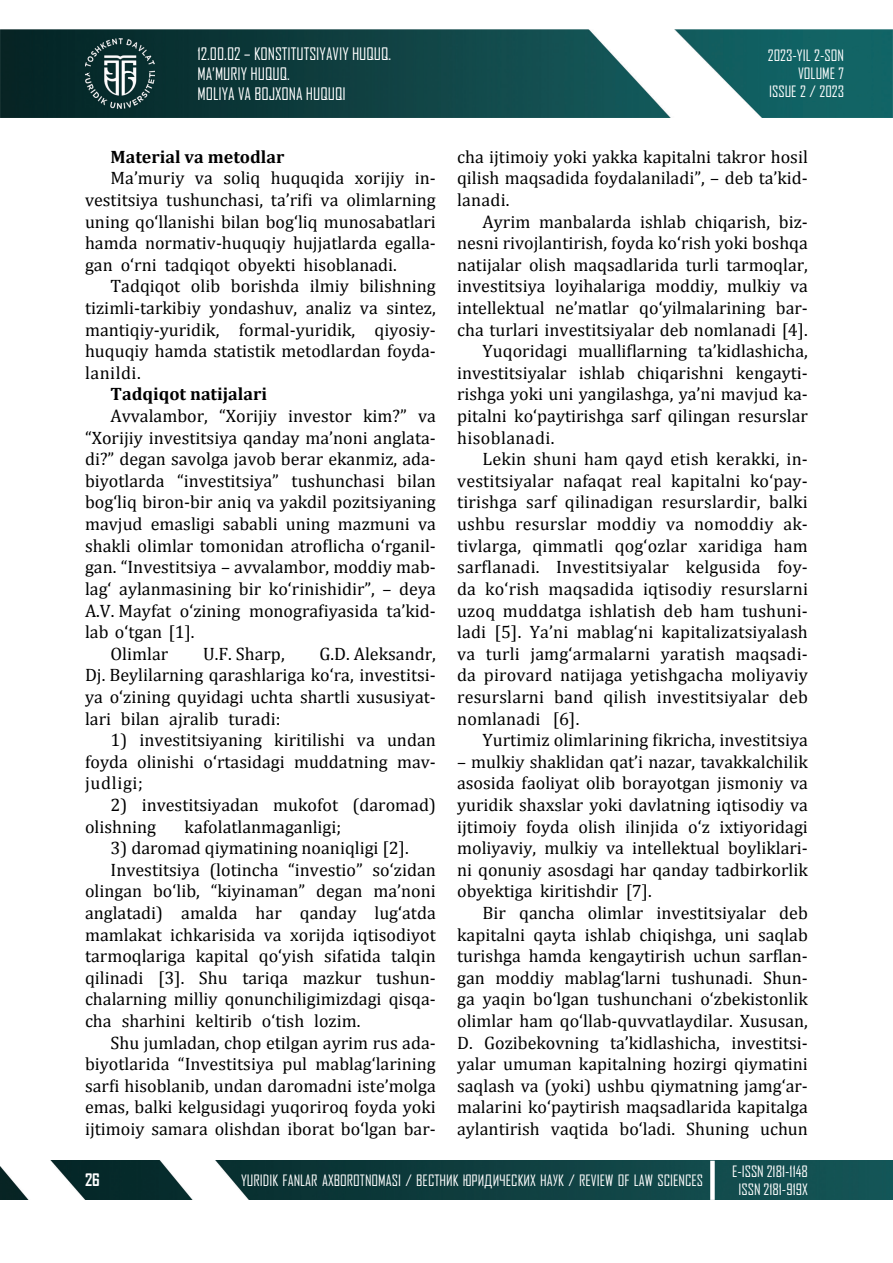
<style>
.page{position:relative;width:893px;height:1263px;background:#fff}
.page>*{position:absolute;margin:0;border:0;box-sizing:border-box;transform-origin:0 0}
.t1{font:18px/21.6px "Cambria";color:#000;text-align:justify}
.t2{font:700 18px "Cambria";color:#000}
.t3{font:18px "Cambria";letter-spacing:.02em;color:#000}
.t4{font:16.5px/19.8px "Agency FB";color:#fff}
.t5{font:700 16.5px "Agency FB";color:#fff}
.t6{font:15px/18px "Agency FB Cyrillic";color:#fff;text-align:center}
.t7{font:15px/18px "Agency FB";color:#fff;text-align:right}
</style>
<div class="page">
<img style="left:0;top:29px;width:893px;height:89px">
<img style="left:85px;top:39px;width:70px;height:70px">
<img style="left:0;top:1161px;width:893px;height:39px">
<div style="left:710px;top:1161px;width:5px;height:39px;background:#fff"></div>
<p class="t4" style="left:197px;top:44px;width:195px">12.00.02 – KONSTITUTSIYAVIY HUQUQ.<br>MA’MURIY HUQUQ.<br>MOLIYA VA BOJXONA HUQUQI</p>
<p class="t2" style="left:111px;top:144px;width:175px">Material va metodlar</p>
<p class="t1" style="left:85px;top:167px;width:352px;text-indent:26px">Maʼmuriy va soliq huquqida xorijiy in&shy;vestitsiya tushunchasi, taʼrifi va olimlarning uning qo‘llanishi bilan bog‘liq munosabatlari hamda normativ-huquqiy hujjatlarda egalla&shy;gan o‘rni tadqiqot obyekti hisoblanadi.</p>
<p class="t1" style="left:85px;top:275px;width:352px;text-indent:26px">Tadqiqot olib borishda ilmiy bilishning tizimli-tarkibiy yondashuv, analiz va sin tez, mantiqiy-yuridik, formal-yuridik, qi yosiy&shy;huquqiy hamda statistik metodlardan foyda&shy;lanildi.</p>
<p class="t2" style="left:111px;top:382px;width:158px">Tadqiqot natijalari</p>
<p class="t1" style="left:111px;top:405px;width:327px">Avvalambor, “Xorijiy investor kim?” va</p>
<p class="t1" style="left:85px;top:427px;width:352px">“Xorijiy investitsiya qanday maʼnoni anglata-</p>
<p class="t1" style="left:85px;top:448px;width:352px">di?” degan savolga javob berar ekanmiz, ada-</p>
<p class="t1" style="left:85px;top:470px;width:352px">biyotlarda “investitsiya” tushunchasi bilan</p>
<p class="t1" style="left:85px;top:491px;width:352px">bog‘liq biron-bir aniq va yakdil pozitsiyaning</p>
<p class="t1" style="left:85px;top:513px;width:352px">mavjud emasligi sababli uning mazmuni va</p>
<p class="t1" style="left:85px;top:535px;width:352px">shakli olimlar tomonidan atroflicha o‘rganil-</p>
<p class="t1" style="left:85px;top:556px;width:352px">gan. “Investitsiya – avvalambor, moddiy mab-</p>
<p class="t1" style="left:85px;top:578px;width:352px">lag‘ aylanmasining bir ko‘rinishidir”, – deya</p>
<p class="t1" style="left:85px;top:599px;width:352px">A.V. Mayfat o‘zining monografiyasida taʼkid-</p>
<p class="t1" style="left:85px;top:621px;width:111px">lab o‘tgan [1].</p>
<p class="t1" style="left:111px;top:643px;width:59px">Olimlar</p>
<p class="t1" style="left:203px;top:643px;width:83px">U.F. Sharp,</p>
<p class="t1" style="left:85px;top:643px;width:352px;text-indent:235px">G.D. Aleksandr, Dj. Beylilarning qarashlariga ko‘ra, investitsi&shy;ya o‘zining quyidagi uchta shartli xususiyat&shy;lari bilan ajralib turadi:</p>
<p class="t1" style="left:85px;top:729px;width:352px;text-indent:26px">1) investitsiyaning kiritilishi va undan foyda olinishi o‘rtasidagi muddatning mav&shy;judligi;</p>
<p class="t1" style="left:85px;top:794px;width:352px;text-indent:26px">2) investitsiyadan mukofot (daromad) olish ning</p>
<p class="t1" style="left:185px;top:815px;width:158px">kafolatlanmaganligi;</p>
<p class="t1" style="left:111px;top:837px;width:300px">3) daromad qiymatining noaniqligi [2].</p>
<p class="t1" style="left:111px;top:859px;width:327px">Investitsiya (lotincha “investio” so‘zidan</p>
<p class="t1" style="left:85px;top:880px;width:352px">olingan bo‘lib, “kiyinaman” degan maʼnoni</p>
<p class="t1" style="left:85px;top:902px;width:352px">anglatadi) amalda har qanday lug‘atda</p>
<p class="t1" style="left:85px;top:923px;width:352px">mamlakat ichkarisida va xorijda iqtisodiyot</p>
<p class="t1" style="left:85px;top:945px;width:352px">tarmoq lariga kapital qo‘yish sifatida talqin</p>
<p class="t1" style="left:85px;top:967px;width:352px">qilinadi [3]. Shu tariqa mazkur tushun-</p>
<p class="t1" style="left:85px;top:988px;width:352px">chalarning milliy qonunchiligimizdagi qisqa-</p>
<p class="t1" style="left:85px;top:1010px;width:277px">cha sharhini keltirib o‘tish lozim.</p>
<p class="t1" style="left:111px;top:1031px;width:327px">Shu jumladan, chop etilgan ayrim rus ada-</p>
<p class="t1" style="left:85px;top:1053px;width:352px">biyotlarida “Investitsiya pul mablag‘larining</p>
<p class="t1" style="left:85px;top:1075px;width:352px">sarfi hisoblanib, undan daromadni isteʼmolga</p>
<p class="t1" style="left:85px;top:1096px;width:352px">emas, balki kelgusidagi yuqoriroq foyda yoki</p>
<p class="t1" style="left:85px;top:1118px;width:352px">ijtimoiy samara olishdan iborat bo‘lgan bar-</p>
<p class="t7" style="left:768px;top:46px;width:78px">2023-YIL 2-SON<br>VOLUME 7<br>ISSUE 2 / 2023</p>
<p class="t1" style="left:457px;top:146px;width:352px">cha ijtimoiy yoki yakka kapitalni takror hosil qilish maqsadida foydalaniladi”, – deb taʼkid&shy;lanadi.</p>
<p class="t1" style="left:483px;top:211px;width:327px">Ayrim manbalarda ishlab chiqarish, biz-</p>
<p class="t1" style="left:457px;top:232px;width:352px">nesni rivojlantirish, foyda ko‘rish yoki boshqa</p>
<p class="t1" style="left:457px;top:254px;width:352px">natijalar olish maqsadlarida turli tarmoqlar,</p>
<p class="t1" style="left:457px;top:275px;width:352px">investitsiya loyihalariga moddiy, mulkiy va</p>
<p class="t1" style="left:457px;top:297px;width:352px">intellektual neʼmatlar qo‘yilmalarining bar-</p>
<p class="t1" style="left:457px;top:319px;width:352px">cha turlari investitsiyalar deb nomlanadi [4].</p>
<p class="t1" style="left:483px;top:340px;width:327px">Yuqoridagi mualliflarning taʼkidlashicha,</p>
<p class="t1" style="left:457px;top:362px;width:352px">investitsiyalar ishlab chiqarishni kengayti-</p>
<p class="t1" style="left:457px;top:383px;width:352px">rishga yoki uni yangilashga, yaʼni mavjud ka-</p>
<p class="t1" style="left:457px;top:405px;width:352px">pitalni ko‘paytirishga sarf qilingan resurslar</p>
<p class="t3" style="left:457px;top:427px;width:99px">hisoblanadi.</p>
<p class="t1" style="left:483px;top:448px;width:327px">Lekin shuni ham qayd etish kerakki, in-</p>
<p class="t1" style="left:457px;top:470px;width:352px">vestitsiyalar nafaqat real kapitalni ko‘pay-</p>
<p class="t1" style="left:457px;top:491px;width:352px">tirishga sarf qilinadigan resurslardir, balki</p>
<p class="t1" style="left:457px;top:513px;width:352px">ushbu resurslar moddiy va nomoddiy ak-</p>
<p class="t1" style="left:457px;top:535px;width:352px">tivlarga, qimmatli qog‘ozlar xaridiga ham</p>
<p class="t1" style="left:457px;top:556px;width:352px">sarflanadi. Investitsiyalar kelgusida foy-</p>
<p class="t1" style="left:457px;top:578px;width:352px">da ko‘rish maqsadida iqtisodiy resurslarni</p>
<p class="t1" style="left:457px;top:599px;width:352px">uzoq muddatga ishlatish deb ham tushuni-</p>
<p class="t1" style="left:457px;top:621px;width:352px">ladi [5]. Yaʼni mablag‘ni kapitalizatsiyalash</p>
<p class="t1" style="left:457px;top:643px;width:352px">va turli jamg‘armalarni yaratish maqsadi-</p>
<p class="t1" style="left:457px;top:664px;width:352px">da pirovard natijaga yetishgacha moliyaviy</p>
<p class="t1" style="left:457px;top:686px;width:352px">resurslarni band qilish investitsiyalar deb</p>
<p class="t1" style="left:457px;top:707px;width:124px">nomlanadi [6].</p>
<p class="t1" style="left:483px;top:729px;width:327px">Yurtimiz olimlarining fikricha, investitsiya</p>
<p class="t1" style="left:457px;top:751px;width:352px">– mulkiy shaklidan qatʼi nazar, tavakkalchilik asosida faoliyat olib borayotgan jismoniy va yuridik shaxslar yoki davlatning iqtisodiy va ijtimoiy foyda olish ilinjida o‘z ixtiyoridagi moliyaviy, mulkiy va intellektual boyliklari&shy;ni qonuniy asosdagi har qanday tadbirkorlik obyektiga kiritishdir [7].</p>
<p class="t1" style="left:457px;top:902px;width:352px;text-indent:26px">Bir qancha olimlar investitsiyalar deb kapitalni qayta ishlab chiqishga, uni saqlab turishga hamda kengaytirish uchun sarflan&shy;gan moddiy mablag‘larni tushunadi. Shun&shy;ga yaqin bo‘lgan tushunchani o‘zbekistonlik olimlar ham qo‘llab-quvvatlaydilar. Xususan, D. Gozibekovning taʼkidlashicha, investitsi&shy;yalar umuman kapitalning hozirgi qiymatini saqlash va (yoki) ushbu qiymatning jamg‘ar&shy;malarini ko‘paytirish maqsadlarida kapitalga aylantirish vaqtida bo‘ladi. Shuning uchun</p>
<p class="t5" style="left:85px;top:1170px;width:16px">26</p>
<p class="t6" style="left:241px;top:1171px;width:463px">YURIDIK FANLAR AXBOROTNOMASI / ВЕСТНИК ЮРИДИЧЕСКИХ НАУК / REVIEW OF LAW SCIENCES</p>
<p class="t6" style="left:732px;top:1162px;width:77px">E-ISSN 2181-1148<br>ISSN 2181-919Х</p>
</div>
